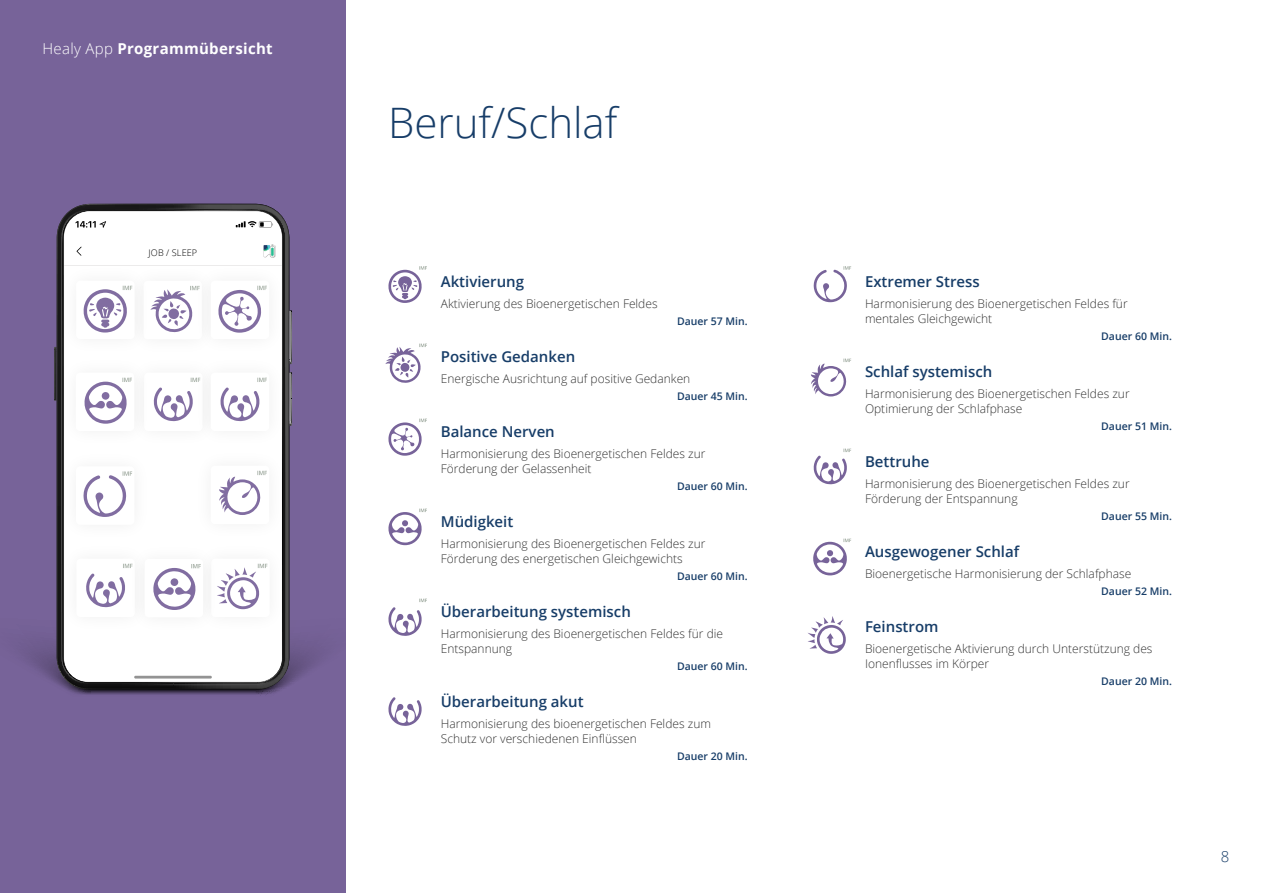
<style>
.page{position:relative;width:1263px;height:893px;background:#fff}
.page>*{position:absolute;margin:0;border:0;box-sizing:border-box;transform-origin:0 0}
.t1{font:300 42px "Open Sans";color:#173d68}
.t2{font:600 15px "Open Sans";color:#173d68}
.t3{font:700 15px "Open Sans";letter-spacing:.02em;color:#fff}
.t4{font:300 15px "Open Sans";color:#173d68}
.t5{font:300 12px/15px "Open Sans";color:#333}
.t6{font:600 10.5px "Open Sans";color:#173d68}
.t7{font:300 9.15px "Open Sans";letter-spacing:.01em;color:#000}
.s1{font-weight:300}
</style>
<div class="page">
<div style="left:0;top:0;width:345px;height:893px;background:#776399"></div>
<svg style="left:24px;top:640px;width:296px;height:55px"></svg>
<svg style="left:57px;top:204px;width:232px;height:485px"></svg>
<div style="left:64px;top:211px;width:218px;height:471px;background:#fff;border-radius:25px"></div>
<svg style="left:77px;top:247px;width:5px;height:9px"></svg>
<svg style="left:76px;top:221px;width:30px;height:7px"></svg>
<svg style="left:236px;top:221px;width:37px;height:7px"></svg>
<svg style="left:263px;top:245px;width:12px;height:12px"></svg>
<svg style="left:157px;top:289px;width:31px;height:44px"></svg>
<svg style="left:157px;top:388px;width:31px;height:33px"></svg>
<img style="left:56px;top:548px;width:8px;height:92px">
<svg style="left:86px;top:574px;width:36px;height:33px"></svg>
<img style="left:188px;top:362px;width:104px;height:81px">
<div style="left:211px;top:373px;width:58px;height:58px;background:#fff;border-radius:4px"></div>
<svg style="left:220px;top:388px;width:40px;height:33px"></svg>
<svg style="left:257px;top:378px;width:10px;height:4px"></svg>
<img style="left:282px;top:443px;width:8px;height:93px">
<svg style="left:219px;top:471px;width:48px;height:44px"></svg>
<img style="left:54px;top:362px;width:103px;height:81px">
<div style="left:76px;top:373px;width:58px;height:58px;background:#fff;border-radius:4px"></div>
<svg style="left:84px;top:378px;width:48px;height:46px"></svg>
<img style="left:54px;top:258px;width:103px;height:104px">
<div style="left:76px;top:281px;width:59px;height:58px;background:#fff;border-radius:4px"></div>
<svg style="left:83px;top:286px;width:49px;height:47px"></svg>
<img style="left:188px;top:258px;width:104px;height:104px">
<div style="left:211px;top:281px;width:58px;height:58px;background:#fff;border-radius:4px"></div>
<svg style="left:218px;top:286px;width:49px;height:47px"></svg>
<img style="left:56px;top:443px;width:8px;height:105px">
<svg style="left:83px;top:471px;width:49px;height:46px"></svg>
<img style="left:282px;top:536px;width:8px;height:104px">
<svg style="left:226px;top:564px;width:41px;height:45px"></svg>
<img style="left:122px;top:563px;width:104px;height:41px">
<div style="left:145px;top:559px;width:58px;height:58px;background:#fff;border-radius:4px"></div>
<svg style="left:153px;top:564px;width:48px;height:46px"></svg>
<hr style="left:134px;top:676px;width:78px;height:2px;background:#939393">
<svg style="left:388px;top:266px;width:39px;height:37px"></svg>
<svg style="left:385px;top:344px;width:42px;height:39px"></svg>
<svg style="left:388px;top:419px;width:39px;height:37px"></svg>
<svg style="left:388px;top:509px;width:39px;height:36px"></svg>
<svg style="left:388px;top:599px;width:39px;height:37px"></svg>
<svg style="left:388px;top:697px;width:34px;height:29px"></svg>
<svg style="left:813px;top:266px;width:38px;height:36px"></svg>
<svg style="left:811px;top:359px;width:40px;height:37px"></svg>
<svg style="left:813px;top:449px;width:38px;height:35px"></svg>
<svg style="left:813px;top:539px;width:38px;height:36px"></svg>
<svg style="left:808px;top:616px;width:38px;height:38px"></svg>
<p class="t3" style="left:43px;top:38px;width:232px"><span class="s1">Healy App</span> Programmübersicht</p>
<p class="t7" style="left:149px;top:246px;width:50px">JOB / SLEEP</p>
<h1 class="t1" style="left:388px;top:94px;width:231px">Beruf/Schlaf</h1>
<p class="t2" style="left:441px;top:271px;width:85px">Aktivierung</p>
<p class="t5" style="left:441px;top:295px;width:218px">Aktivierung des Bioenergetischen Feldes</p>
<p class="t6" style="left:677px;top:314px;width:72px">Dauer 57 Min.</p>
<p class="t2" style="left:441px;top:346px;width:136px">Positive Gedanken</p>
<p class="t5" style="left:441px;top:370px;width:251px">Energische Ausrichtung auf positive Gedanken</p>
<p class="t6" style="left:677px;top:389px;width:72px">Dauer 45 Min.</p>
<p class="t2" style="left:441px;top:421px;width:116px">Balance Nerven</p>
<p class="t5" style="left:441px;top:445px;width:266px">Harmonisierung des Bioenergetischen Feldes zur<br>Förderung der Gelassenheit</p>
<p class="t6" style="left:677px;top:479px;width:72px">Dauer 60 Min.</p>
<p class="t2" style="left:441px;top:511px;width:74px">Müdigkeit</p>
<p class="t5" style="left:441px;top:535px;width:266px">Harmonisierung des Bioenergetischen Feldes zur<br>Förderung des energetischen Gleichgewichts</p>
<p class="t6" style="left:677px;top:569px;width:72px">Dauer 60 Min.</p>
<p class="t2" style="left:441px;top:601px;width:192px">Überarbeitung systemisch</p>
<p class="t5" style="left:441px;top:625px;width:284px">Harmonisierung des Bioenergetischen Feldes für die<br>Entspannung</p>
<p class="t6" style="left:677px;top:659px;width:72px">Dauer 60 Min.</p>
<p class="t2" style="left:441px;top:691px;width:144px">Überarbeitung akut</p>
<p class="t5" style="left:441px;top:715px;width:272px">Harmonisierung des bioenergetischen Feldes zum<br>Schutz vor verschiedenen Einflüssen</p>
<p class="t6" style="left:677px;top:749px;width:72px">Dauer 20 Min.</p>
<p class="t2" style="left:865px;top:271px;width:116px">Extremer Stress</p>
<p class="t5" style="left:865px;top:295px;width:264px">Harmonisierung des Bioenergetischen Feldes für mentales Gleichgewicht</p>
<p class="t6" style="left:1101px;top:329px;width:72px">Dauer 60 Min.</p>
<p class="t2" style="left:865px;top:361px;width:129px">Schlaf systemisch</p>
<p class="t5" style="left:865px;top:385px;width:266px">Harmonisierung des Bioenergetischen Feldes zur<br>Optimierung der Schlafphase</p>
<p class="t6" style="left:1101px;top:419px;width:72px">Dauer 51 Min.</p>
<p class="t2" style="left:865px;top:451px;width:66px">Bettruhe</p>
<p class="t5" style="left:865px;top:475px;width:266px">Harmonisierung des Bioenergetischen Feldes zur<br>Förderung der Entspannung</p>
<p class="t6" style="left:1101px;top:509px;width:72px">Dauer 55 Min.</p>
<p class="t2" style="left:865px;top:541px;width:156px">Ausgewogener Schlaf</p>
<p class="t5" style="left:865px;top:565px;width:268px">Bioenergetische Harmonisierung der Schlafphase</p>
<p class="t6" style="left:1101px;top:584px;width:72px">Dauer 52 Min.</p>
<p class="t2" style="left:865px;top:616px;width:75px">Feinstrom</p>
<p class="t5" style="left:865px;top:640px;width:289px">Bioenergetische Aktivierung durch Unterstützung des<br>Ionenflusses im Körper</p>
<p class="t6" style="left:1101px;top:674px;width:72px">Dauer 20 Min.</p>
<p class="t4" style="left:1221px;top:847px;width:10px">8</p>
</div>
